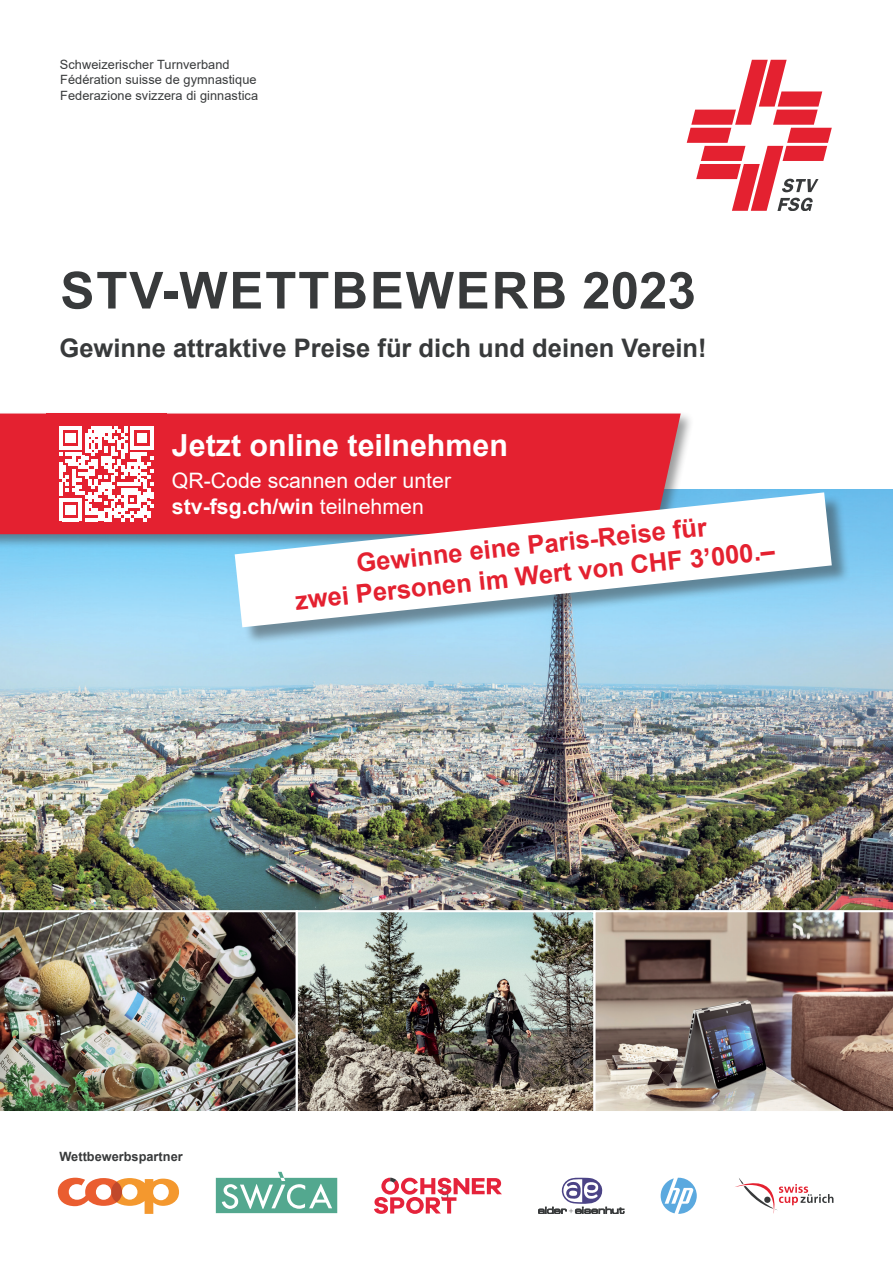
<style>
.page{position:relative;width:893px;height:1263px;background:#fff}
.page>*{position:absolute;margin:0;border:0;box-sizing:border-box;transform-origin:0 0}
.t1{font:700 51.15px "Arial";letter-spacing:.035em;color:#383a3b}
.t2{font:700 30.45px "Arial";color:#fff}
.t3{font:700 25.5px/30.6px "Arial";color:#e42130;text-align:center}
.t4{font:700 25.5px "Arial";color:#383a3b}
.t5{font:21.3px/25.5px "Arial";color:#fff}
.t6{font:300 18px "Barlow";color:#383a3b}
.t7{font:12.75px/15.3px "Arial";letter-spacing:.005em;color:#383a3b}
.t8{font:700 12.75px "Arial";color:#383a3b}
.s1{font-weight:700}
</style>
<div class="page">
<img style="left:0;top:490px;width:893px;height:419px">
<img style="left:0;top:909px;width:295px;height:202px">
<img style="left:295px;top:909px;width:297px;height:202px">
<img style="left:592px;top:909px;width:301px;height:202px">
<svg style="left:687px;top:60px;width:145px;height:151px"></svg>
<svg style="left:216px;top:1172px;width:121px;height:41px"></svg>
<svg style="left:374px;top:1178px;width:128px;height:36px"></svg>
<svg style="left:58px;top:1178px;width:121px;height:36px"></svg>
<div style="left:111px;top:1181px;width:11px;height:21px;background:#c0492c;border-radius:50%"></div>
<svg style="left:735px;top:1178px;width:98px;height:36px"></svg>
<svg style="left:661px;top:1178px;width:36px;height:36px"></svg>
<svg style="left:538px;top:1178px;width:86px;height:36px"></svg>
<div style="left:0;top:411px;width:694px;height:138px;background:#383a3b;opacity:.5"></div>
<div style="left:0;top:413px;width:681px;height:121px;background:#e42130"></div>
<div style="left:46px;top:413px;width:121px;height:121px;background:#e42130"></div>
<svg style="left:59px;top:427px;width:95px;height:94px"></svg>
<div style="left:237px;top:495px;width:613px;height:151px;background:#383a3b;opacity:.5"></div>
<svg style="left:235px;top:492px;width:597px;height:135px"></svg>
<p class="t7" style="left:60px;top:57px;width:200px">Schweizerischer Turnverband<br>Fédération suisse de gymnastique<br>Federazione svizzera di ginnastica</p>
<p class="t1" style="left:60px;top:254px;width:637px">STV-WETTBEWERB 2023</p>
<p class="t4" style="left:59px;top:330px;width:649px">Gewinne attraktive Preise für dich und deinen Verein!</p>
<p class="t2" style="left:172px;top:424px;width:338px">Jetzt online teilnehmen</p>
<p class="t5" style="left:172px;top:468px;width:281px">QR-Code scannen oder unter <span class="s1">stv-fsg.ch/win</span> teilnehmen</p>
<p class="t3" style="left:290px;top:555px;width:484px;rotate:-6deg">Gewinne eine Paris-Reise für<br>zwei Personen im Wert von CHF 3’000.–</p>
<p class="t8" style="left:59px;top:1147px;width:125px">Wettbewerbspartner</p>
<p class="t6" style="left:440px;top:1181px;width:11px">9</p>
</div>
